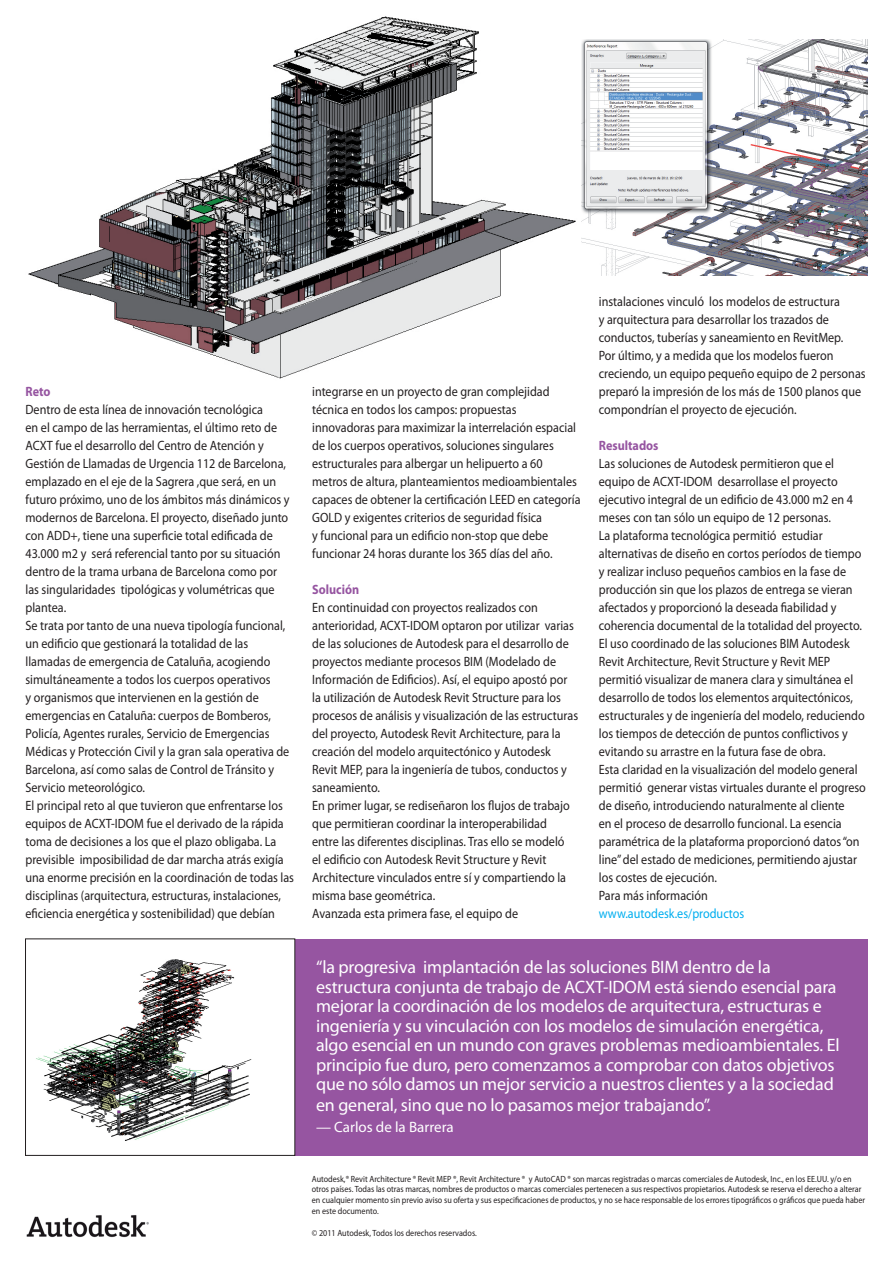
<style>
.page{position:relative;width:893px;height:1263px;background:#fff}
.page>*{position:absolute;margin:0;border:0;box-sizing:border-box;transform-origin:0 0}
.t1{font:18px/19.6px "Myriad Pro";letter-spacing:-.01em;color:#fff}
.t2{font:15px "Myriad Pro";color:#fff}
.t3{font:13.5px/18px "Myriad Pro";color:#231f20;scale:.9 1}
.t4{font:13.5px "Myriad Pro";color:#00aeef;scale:.9 1}
.t5{font:700 13.5px "Myriad Pro";color:#9655a1;scale:.9 1}
.t6{font:9px/10.8px "Myriad Pro";color:#231f20;scale:.9 1}
</style>
<div class="page">
<img style="left:26px;top:1215px;width:123px;height:22px">
<div style="left:295px;top:939px;width:572px;height:216px;background:#9655a1"></div>
<img style="left:36px;top:959px;width:216px;height:182px">
<img style="left:28px;top:16px;width:548px;height:363px">
<img style="left:581px;top:40px;width:286px;height:235px">
<p class="t5" style="left:26px;top:383px;width:29px">Reto</p>
<p class="t3" style="left:26px;top:400px;width:300px">Dentro de esta línea de innovación tecnológica<br>en el campo de las herramientas, el último reto de ACXT fue el desarrollo del Centro de Atención y Gestión de Llamadas de Urgencia 112 de Barcelona, emplazado en el eje de la Sagrera ,que será, en un futuro próximo, uno de los ámbitos más dinámicos y modernos de Barcelona. El proyecto, diseñado junto con ADD+, tiene una superficie total edificada de 43.000 m2 y será referencial tanto por su situación dentro de la trama urbana de Barcelona como por<br>las singularidades tipológicas y volumétricas que plantea.<br>Se trata por tanto de una nueva tipología funcional, un edificio que gestionará la totalidad de las llamadas de emergencia de Cataluña, acogiendo simultáneamente a todos los cuerpos operativos<br>y organismos que intervienen en la gestión de emergencias en Cataluña: cuerpos de Bomberos, Policía, Agentes rurales, Servicio de Emergencias Médicas y Protección Civil y la gran sala operativa de Barcelona, así como salas de Control de Tránsito y Servicio meteorológico.<br>El principal reto al que tuvieron que enfrentarse los equipos de ACXT-IDOM fue el derivado de la rápida toma de decisiones a los que el plazo obligaba. La previsible imposibilidad de dar marcha atrás exigía una enorme precisión en la coordinación de todas las disciplinas (arquitectura, estructuras, instalaciones, eficiencia energética y sostenibilidad) que debían</p>
<p class="t3" style="left:599px;top:292px;width:298px">instalaciones vinculó los modelos de estructura<br>y arquitectura para desarrollar los trazados de conductos, tuberías y saneamiento en RevitMep.<br>Por último, y a medida que los modelos fueron creciendo, un equipo pequeño equipo de 2 personas preparó la impresión de los más de 1500 planos que compondrían el proyecto de ejecución.</p>
<p class="t5" style="left:599px;top:436px;width:68px">Resultados</p>
<p class="t3" style="left:599px;top:454px;width:298px">Las soluciones de Autodesk permitieron que el equipo de ACXT-IDOM desarrollase el proyecto ejecutivo integral de un edificio de 43.000 m2 en 4 meses con tan sólo un equipo de 12 personas.<br>La plataforma tecnológica permitió estudiar alternativas de diseño en cortos períodos de tiempo y realizar incluso pequeños cambios en la fase de producción sin que los plazos de entrega se vieran afectados y proporcionó la deseada fiabilidad y coherencia documental de la totalidad del proyecto.<br>El uso coordinado de las soluciones BIM Autodesk Revit Architecture, Revit Structure y Revit MEP permitió visualizar de manera clara y simultánea el desarrollo de todos los elementos arquitectónicos, estructurales y de ingeniería del modelo, reduciendo los tiempos de detección de puntos conflictivos y evitando su arrastre en la futura fase de obra.<br>Esta claridad en la visualización del modelo general permitió generar vistas virtuales durante el progreso de diseño, introduciendo naturalmente al cliente<br>en el proceso de desarrollo funcional. La esencia paramétrica de la plataforma proporcionó datos “on line” del estado de mediciones, permitiendo ajustar los costes de ejecución.<br>Para más información</p>
<p class="t4" style="left:599px;top:905px;width:163px">www.autodesk.es/productos</p>
<p class="t1" style="left:316px;top:957px;width:525px">“la progresiva implantación de las soluciones BIM dentro de la estructura conjunta de trabajo de ACXT-IDOM está siendo esencial para mejorar la coordinación de los modelos de arquitectura, estructuras e ingeniería y su vinculación con los modelos de simulación energética, algo esencial en un mundo con graves problemas medioambientales. El principio fue duro, pero comenzamos a comprobar con datos objetivos que no sólo damos un mejor servicio a nuestros clientes y a la sociedad en general, sino que no lo pasamos mejor trabajando”.</p>
<p class="t2" style="left:316px;top:1118px;width:139px">— Carlos de la Barrera</p>
<p class="t3" style="left:312px;top:382px;width:300px">integrarse en un proyecto de gran complejidad técnica en todos los campos: propuestas innovadoras para maximizar la interrelación espacial de los cuerpos operativos, soluciones singulares estructurales para albergar un helipuerto a 60 metros de altura, planteamientos medioambientales capaces de obtener la certificación LEED en categoría GOLD y exigentes criterios de seguridad física<br>y funcional para un edificio non-stop que debe funcionar 24 horas durante los 365 días del año.</p>
<p class="t5" style="left:312px;top:580px;width:54px">Solución</p>
<p class="t3" style="left:312px;top:598px;width:297px">En continuidad con proyectos realizados con anterioridad, ACXT-IDOM optaron por utilizar varias de las soluciones de Autodesk para el desarrollo de proyectos mediante procesos BIM (Modelado de Información de Edificios). Así, el equipo apostó por la utilización de Autodesk Revit Structure para los procesos de análisis y visualización de las estructuras del proyecto, Autodesk Revit Architecture, para la creación del modelo arquitectónico y Autodesk Revit MEP, para la ingeniería de tubos, conductos y saneamiento.<br>En primer lugar, se rediseñaron los flujos de trabajo que permitieran coordinar la interoperabilidad<br>entre las diferentes disciplinas. Tras ello se modeló<br>el edificio con Autodesk Revit Structure y Revit Architecture vinculados entre sí y compartiendo la misma base geométrica.<br>Avanzada esta primera fase, el equipo de</p>
<p class="t6" style="left:312px;top:1173px;width:616px">Autodesk,® Revit Architecture ® Revit MEP ®, Revit Architecture ® y AutoCAD ® son marcas registradas o marcas comerciales de Autodesk, Inc., en los EE.UU. y/o en otros países. Todas las otras marcas, nombres de productos o marcas comerciales pertenecen a sus respectivos propietarios. Autodesk se reserva el derecho a alterar en cualquier momento sin previo aviso su oferta y sus especificaciones de productos, y no se hace responsable de los errores tipográficos o gráficos que pueda haber en este documento.</p>
<p class="t6" style="left:312px;top:1227px;width:185px">© 2011 Autodesk, Todos los derechos reservados.</p>
</div>
